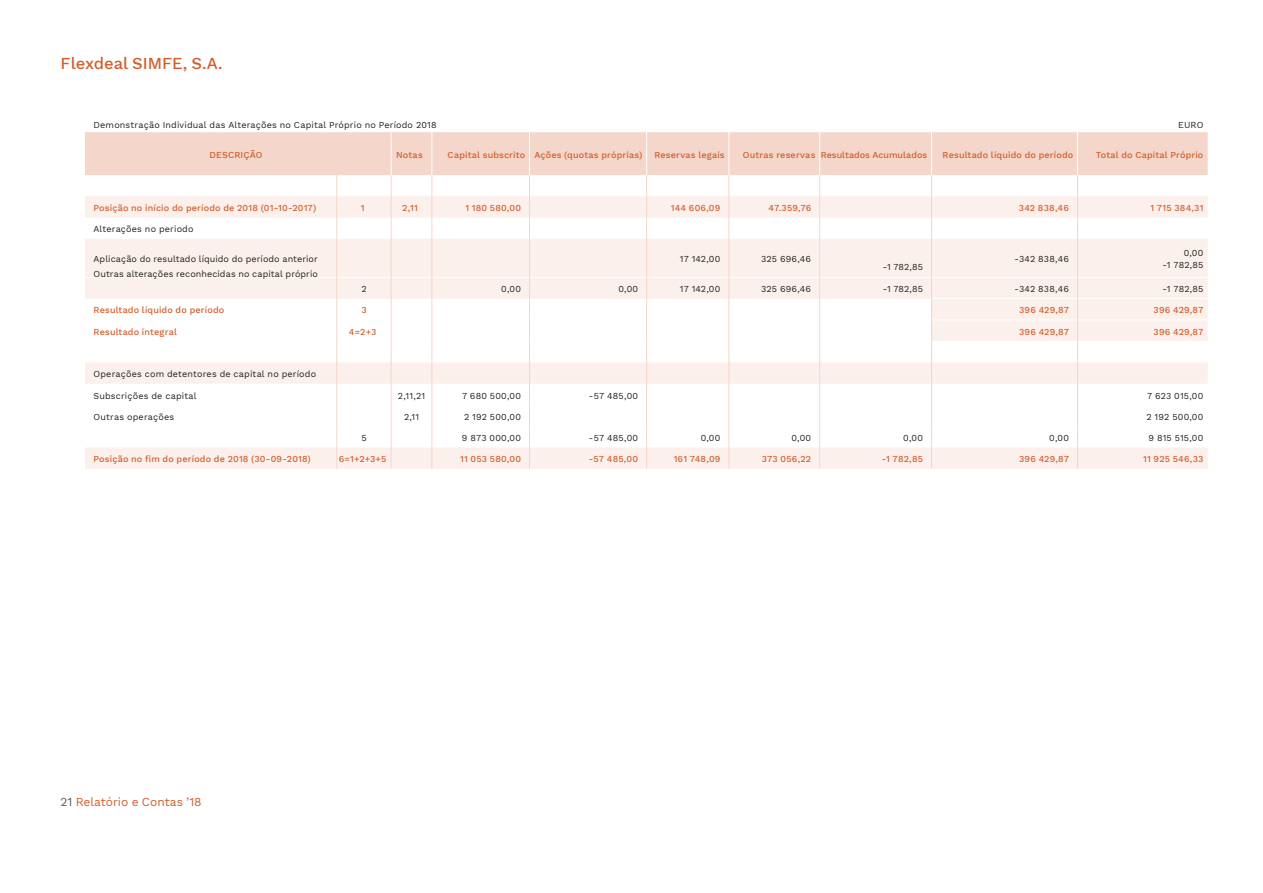
<style>
.page{position:relative;width:1263px;height:893px;background:#fff}
.page>*{position:absolute;margin:0;border:0;box-sizing:border-box;transform-origin:0 0}
.t1{font:500 16.5px "Work Sans";color:#d35d2b}
.t2{font:12px "Work Sans";color:#d35d2b}
.t3{font:9px/15px "Work Sans";letter-spacing:.015em;color:#231f20}
.t4{font:500 9px "Work Sans";letter-spacing:.015em;color:#d35d2b}
.s1{color:#5a5a5a}
</style>
<div class="page">
<div style="left:85px;top:132px;width:1123px;height:43px;background:#f4d6ca"></div>
<div style="left:85px;top:239px;width:1123px;height:60px;background:#fbf0ec"></div>
<svg style="left:85px;top:299px;width:1123px;height:170px"></svg>
<hr style="left:432px;top:132px;width:1px;height:43px;background:#fff">
<hr style="left:529px;top:132px;width:1px;height:43px;background:#fff">
<hr style="left:646px;top:132px;width:1px;height:43px;background:#fff">
<hr style="left:729px;top:132px;width:1px;height:43px;background:#fff">
<hr style="left:819px;top:132px;width:1px;height:43px;background:#fff">
<hr style="left:931px;top:132px;width:1px;height:43px;background:#fff">
<hr style="left:85px;top:277px;width:252px;height:1px;background:#fff">
<hr style="left:337px;top:277px;width:54px;height:1px;background:#fff">
<hr style="left:391px;top:277px;width:41px;height:1px;background:#fff">
<hr style="left:432px;top:277px;width:97px;height:1px;background:#fff">
<hr style="left:530px;top:277px;width:116px;height:1px;background:#fff">
<hr style="left:647px;top:277px;width:82px;height:1px;background:#fff">
<hr style="left:729px;top:277px;width:90px;height:1px;background:#fff">
<hr style="left:820px;top:277px;width:111px;height:1px;background:#fff">
<hr style="left:932px;top:277px;width:145px;height:1px;background:#fff">
<hr style="left:1078px;top:277px;width:130px;height:1px;background:#fff">
<hr style="left:1077px;top:132px;width:1px;height:43px;background:#fff">
<hr style="left:932px;top:298px;width:145px;height:1px;background:#fff">
<hr style="left:1078px;top:298px;width:130px;height:1px;background:#fff">
<hr style="left:932px;top:320px;width:145px;height:1px;background:#fff">
<hr style="left:1078px;top:320px;width:130px;height:1px;background:#fff">
<hr style="left:932px;top:341px;width:145px;height:1px;background:#fff">
<hr style="left:1078px;top:341px;width:130px;height:1px;background:#fff">
<hr style="left:391px;top:132px;width:1px;height:43px;background:#fff">
<svg style="left:85px;top:175px;width:1123px;height:64px"></svg>
<hr style="left:337px;top:239px;width:1px;height:38px;background:#f4d6ca">
<hr style="left:391px;top:239px;width:1px;height:38px;background:#f4d6ca">
<hr style="left:432px;top:239px;width:1px;height:38px;background:#f4d6ca">
<hr style="left:529px;top:239px;width:1px;height:38px;background:#f4d6ca">
<hr style="left:646px;top:239px;width:1px;height:38px;background:#f4d6ca">
<hr style="left:729px;top:239px;width:1px;height:38px;background:#f4d6ca">
<hr style="left:819px;top:239px;width:1px;height:38px;background:#f4d6ca">
<hr style="left:931px;top:239px;width:1px;height:38px;background:#f4d6ca">
<hr style="left:1077px;top:239px;width:1px;height:38px;background:#f4d6ca">
<svg style="left:337px;top:277px;width:1px;height:192px"></svg>
<svg style="left:391px;top:277px;width:1px;height:192px"></svg>
<svg style="left:432px;top:277px;width:1px;height:192px"></svg>
<svg style="left:529px;top:277px;width:1px;height:192px"></svg>
<svg style="left:646px;top:277px;width:1px;height:192px"></svg>
<svg style="left:729px;top:277px;width:1px;height:192px"></svg>
<svg style="left:819px;top:277px;width:1px;height:192px"></svg>
<svg style="left:931px;top:277px;width:1px;height:192px"></svg>
<svg style="left:1077px;top:277px;width:1px;height:192px"></svg>
<h1 class="t1" style="left:61px;top:54px;width:163px">Flexdeal SIMFE, S.A.</h1>
<p class="t3" style="left:94px;top:117px;width:345px">Demonstração Individual das Alterações no Capital Próprio no Período 2018</p>
<p class="t3" style="left:1178px;top:117px;width:27px">EURO</p>
<p class="t4" style="left:209px;top:149px;width:54px">DESCRIÇÃO</p>
<p class="t4" style="left:396px;top:149px;width:28px">Notas</p>
<p class="t4" style="left:448px;top:149px;width:196px">Capital subscrito Ações (quotas próprias)</p>
<p class="t4" style="left:654px;top:149px;width:72px">Reservas legais</p>
<p class="t4" style="left:743px;top:149px;width:186px">Outras reservas Resultados Acumulados</p>
<p class="t4" style="left:942px;top:149px;width:132px">Resultado líquido do período</p>
<p class="t4" style="left:1096px;top:149px;width:109px">Total do Capital Próprio</p>
<p class="t4" style="left:94px;top:203px;width:224px">Posição no início do período de 2018 (01-10-2017)</p>
<p class="t4" style="left:361px;top:203px;width:5px">1</p>
<p class="t4" style="left:402px;top:203px;width:17px">2,11</p>
<p class="t4" style="left:465px;top:203px;width:57px">1 180 580,00</p>
<p class="t4" style="left:671px;top:203px;width:51px">144 606,09</p>
<p class="t4" style="left:769px;top:203px;width:44px">47.359,76</p>
<p class="t4" style="left:1019px;top:203px;width:52px">342 838,46</p>
<p class="t4" style="left:1150px;top:203px;width:55px">1 715 384,31</p>
<p class="t3" style="left:94px;top:222px;width:102px">Alterações no periodo</p>
<p class="t3" style="left:94px;top:252px;width:226px">Aplicação do resultado líquido do período anterior<br>Outras alterações reconhecidas no capital próprio</p>
<p class="t3" style="left:680px;top:252px;width:42px">17 142,00</p>
<p class="t3" style="left:761px;top:252px;width:52px">325 696,46</p>
<p class="t3" style="left:1014px;top:252px;width:56px">-342 838,46</p>
<p class="t3" style="left:1162px;top:247px;width:42px;line-height:12px;text-align:right">0,00<br>-1 782,85</p>
<p class="t3" style="left:883px;top:259px;width:42px">-1 782,85</p>
<p class="t3" style="left:361px;top:282px;width:7px">2</p>
<p class="t3" style="left:501px;top:282px;width:21px">0,00</p>
<p class="t3" style="left:618px;top:282px;width:21px">0,00</p>
<p class="t3" style="left:680px;top:282px;width:42px">17 142,00</p>
<p class="t3" style="left:761px;top:282px;width:52px">325 696,46</p>
<p class="t3" style="left:883px;top:282px;width:42px">-1 782,85</p>
<p class="t3" style="left:1014px;top:282px;width:56px">-342 838,46</p>
<p class="t3" style="left:1162px;top:282px;width:42px">-1 782,85</p>
<p class="t4" style="left:94px;top:305px;width:132px">Resultado líquido do período</p>
<p class="t4" style="left:361px;top:305px;width:7px">3</p>
<p class="t4" style="left:1019px;top:305px;width:51px">396 429,87</p>
<p class="t4" style="left:1153px;top:305px;width:51px">396 429,87</p>
<p class="t4" style="left:94px;top:326px;width:85px">Resultado integral</p>
<p class="t4" style="left:349px;top:326px;width:29px">4=2+3</p>
<p class="t4" style="left:1019px;top:326px;width:51px">396 429,87</p>
<p class="t4" style="left:1153px;top:326px;width:51px">396 429,87</p>
<p class="t3" style="left:94px;top:367px;width:224px">Operações com detentores de capital no período</p>
<p class="t3" style="left:94px;top:388px;width:105px">Subscrições de capital</p>
<p class="t3" style="left:398px;top:388px;width:29px">2,11,21</p>
<p class="t3" style="left:462px;top:388px;width:60px">7 680 500,00</p>
<p class="t3" style="left:589px;top:388px;width:51px">-57 485,00</p>
<p class="t3" style="left:1147px;top:388px;width:58px">7 623 015,00</p>
<p class="t3" style="left:94px;top:409px;width:82px">Outras operações</p>
<p class="t3" style="left:404px;top:409px;width:17px">2,11</p>
<p class="t3" style="left:464px;top:409px;width:58px">2 192 500,00</p>
<p class="t3" style="left:1146px;top:409px;width:58px">2 192 500,00</p>
<p class="t3" style="left:361px;top:430px;width:7px">5</p>
<p class="t3" style="left:462px;top:430px;width:61px">9 873 000,00</p>
<p class="t3" style="left:589px;top:430px;width:51px">-57 485,00</p>
<p class="t3" style="left:701px;top:430px;width:21px">0,00</p>
<p class="t3" style="left:791px;top:430px;width:21px">0,00</p>
<p class="t3" style="left:903px;top:430px;width:21px">0,00</p>
<p class="t3" style="left:1049px;top:430px;width:21px">0,00</p>
<p class="t3" style="left:1148px;top:430px;width:56px">9 815 515,00</p>
<p class="t4" style="left:94px;top:454px;width:219px">Posição no fim do período de 2018 (30-09-2018)</p>
<p class="t4" style="left:339px;top:454px;width:49px">6=1+2+3+5</p>
<p class="t4" style="left:460px;top:454px;width:62px">11 053 580,00</p>
<p class="t4" style="left:589px;top:454px;width:51px">-57 485,00</p>
<p class="t4" style="left:674px;top:454px;width:48px">161 748,09</p>
<p class="t4" style="left:762px;top:454px;width:51px">373 056,22</p>
<p class="t4" style="left:882px;top:454px;width:43px">-1 782,85</p>
<p class="t4" style="left:1019px;top:454px;width:51px">396 429,87</p>
<p class="t4" style="left:1143px;top:454px;width:62px">11 925 546,33</p>
<h2 class="t2" style="left:61px;top:794px;width:143px"><span class="s1">21</span> Relatório e Contas ’18</h2>
</div>
